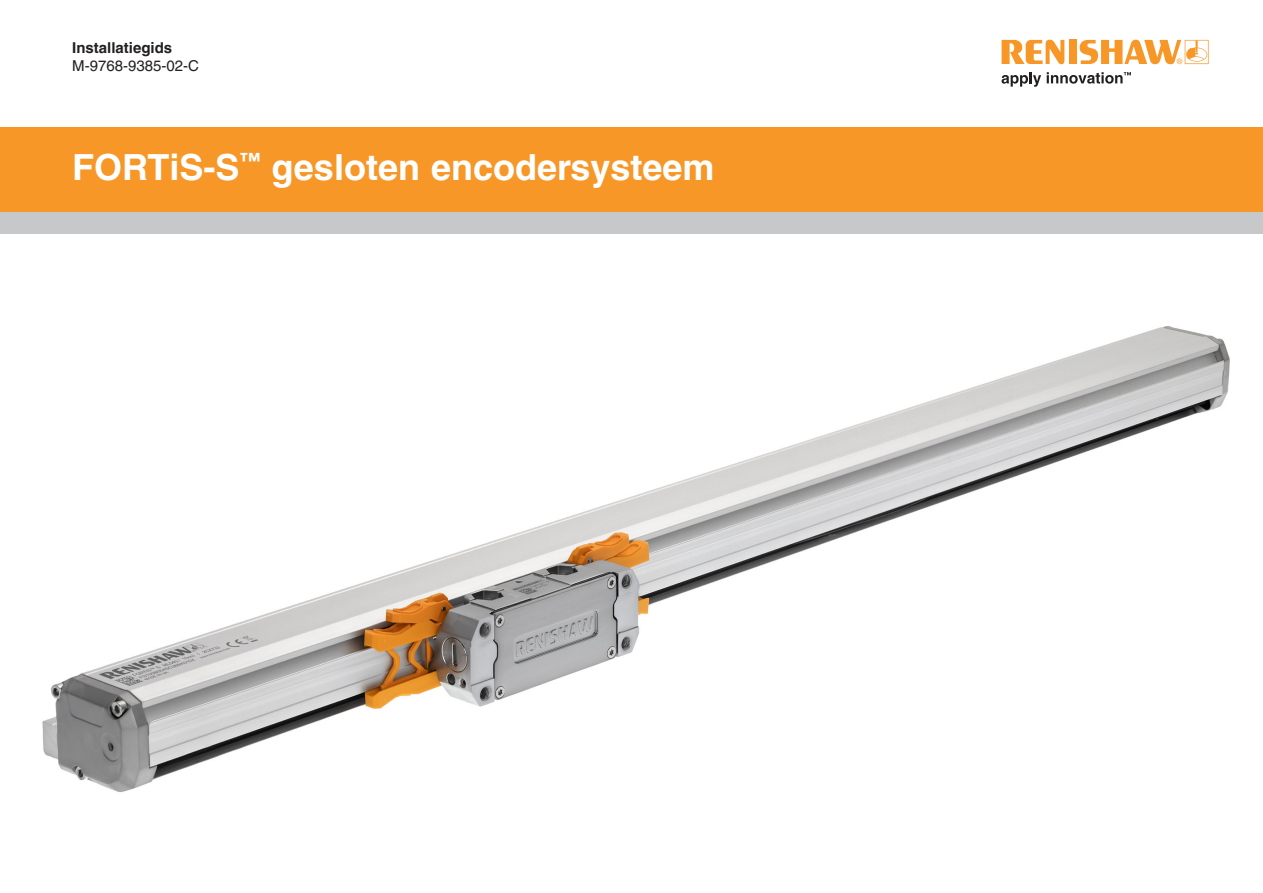
<style>
.page{position:relative;width:1263px;height:893px;background:#fff}
.page>*{position:absolute;margin:0;border:0;box-sizing:border-box;transform-origin:0 0}
.Document_title{font:700 36px "Helvetica LT Pro";color:#fff}
.t1{font:15px "Helvetica LT Pro";color:#231f20}
.t2{font:700 15px "Helvetica LT Pro";color:#231f20}
</style>
<div class="page">
<img style="left:42px;top:326px;width:1188px;height:466px">
<div style="left:0;top:128px;width:1263px;height:85px;background:#f79727"></div>
<div style="left:0;top:212px;width:1263px;height:22px;background:#c7c8ca"></div>
<svg style="left:1001px;top:72px;width:40px;height:15px"></svg>
<svg style="left:1001px;top:40px;width:63px;height:24px"></svg>
<div style="left:1069px;top:40px;width:8px;height:24px;background:#f79727"></div>
<svg style="left:1080px;top:40px;width:128px;height:24px"></svg>
<svg style="left:1047px;top:72px;width:84px;height:12px"></svg>
<p class="t2" style="left:72px;top:38px;width:102px">Installatiegids</p>
<p class="t1" style="left:72px;top:57px;width:128px">M-9768-9385-02-C</p>
<p class="Document_title" style="left:72px;top:146px;width:644px">FORTiS-S<sup>™</sup> gesloten encodersysteem</p>
</div>
